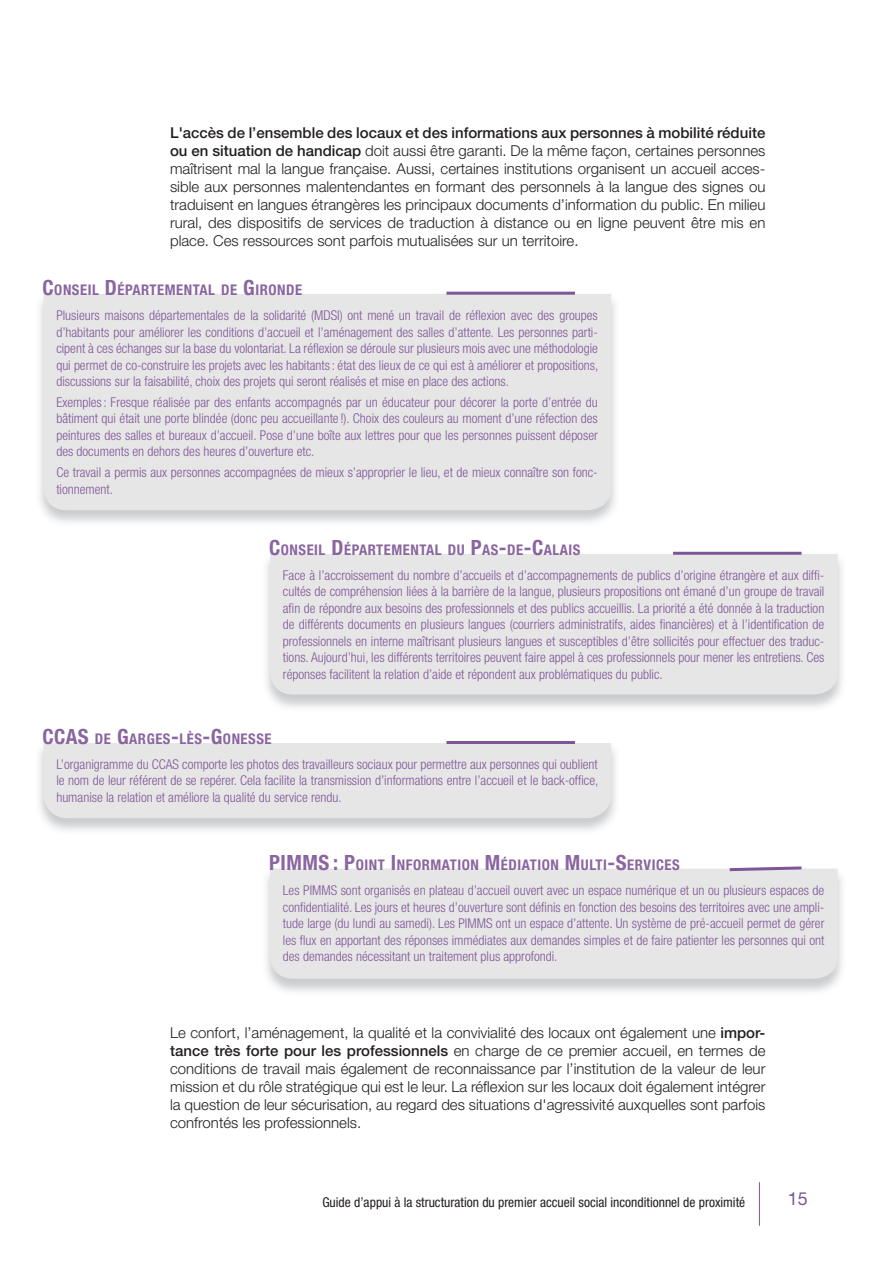
<style>
.page{position:relative;width:893px;height:1263px;background:#fff}
.page>*{position:absolute;margin:0;border:0;box-sizing:border-box;transform-origin:0 0}
.t1{font:18px "Helvetica Neue LT Std";color:#7e5697}
.t2{font:300 15px/18px "Helvetica Neue LT Std";color:#231f20;text-align:justify}
.t3{font:700 condensed 14.7px "Helvetica Neue LT Std";letter-spacing:.035em;color:#8a659f}
.t4{font:300 condensed 13.5px/16.5px "Helvetica Neue LT Std";color:#7e5697;text-align:justify}
.t5{font:condensed 13.5px "Helvetica Neue LT Std";color:#231f20}
.s1{font-weight:500}
.s2{font-size:21px}
</style>
<div class="page">
<hr style="left:759px;top:1182px;width:1px;height:44px;background:#7e5697">
<div style="left:270px;top:554px;width:568px;height:140px;background:#e7e6e6"></div>
<hr style="left:673px;top:552px;width:128px;height:3px;background:#7e5697">
<div style="left:44px;top:743px;width:567px;height:75px;background:#e7e6e6"></div>
<hr style="left:446px;top:741px;width:129px;height:3px;background:#7e5697">
<div style="left:270px;top:868px;width:568px;height:111px;background:#e7e6e6"></div>
<svg style="left:727px;top:866px;width:78px;height:7px"></svg>
<div style="left:44px;top:294px;width:567px;height:216px;background:#e7e6e6"></div>
<hr style="left:446px;top:292px;width:129px;height:3px;background:#7e5697">
<p class="t2" style="left:170px;top:124px;width:597px"><span class="s1">L'accès de l’ensemble des locaux et des informations aux personnes à mobilité réduite ou en situation de handicap</span> doit aussi être garanti. De la même façon, certaines personnes maîtrisent mal la langue française. Aussi, certaines institutions organisent un accueil acces&shy;sible aux personnes malentendantes en formant des personnels à la langue des signes ou traduisent en langues étrangères les principaux documents d’information du public. En milieu rural, des dispositifs de services de traduction à distance ou en ligne peuvent être mis en place. Ces ressources sont parfois mutualisées sur un territoire.</p>
<p class="t3" style="left:43px;top:281px;width:261px"><span class="s2">C</span>ONSEIL <span class="s2">D</span>ÉPARTEMENTAL DE <span class="s2">G</span>IRONDE</p>
<p class="t4" style="left:56px;top:307px;width:543px">Plusieurs maisons départementales de la solidarité (MDSI) ont mené un travail de réflexion avec des groupes d’habitants pour améliorer les conditions d’accueil et l’aménagement des salles d’attente. Les personnes parti&shy;cipent à ces échanges sur la base du volontariat. La réflexion se déroule sur plusieurs mois avec une méthodologie qui permet de co-construire les projets avec les habitants : état des lieux de ce qui est à améliorer et propositions, discussions sur la faisabilité, choix des projets qui seront réalisés et mise en place des actions.</p>
<p class="t4" style="left:56px;top:394px;width:543px">Exemples : Fresque réalisée par des enfants accompagnés par un éducateur pour décorer la porte d’entrée du bâtiment qui était une porte blindée (donc peu accueillante !). Choix des couleurs au moment d’une réfection des peintures des salles et bureaux d’accueil. Pose d’une boîte aux lettres pour que les personnes puissent déposer des documents en dehors des heures d’ouverture etc.</p>
<p class="t4" style="left:56px;top:464px;width:543px">Ce travail a permis aux personnes accompagnées de mieux s’approprier le lieu, et de mieux connaître son fonc&shy;tionnement.</p>
<p class="t3" style="left:269px;top:541px;width:313px"><span class="s2">C</span>ONSEIL <span class="s2">D</span>ÉPARTEMENTAL DU <span class="s2">P</span>AS<span class="s2">-</span>DE<span class="s2">-C</span>ALAIS</p>
<p class="t4" style="left:283px;top:566px;width:543px">Face à l’accroissement du nombre d’accueils et d’accompagnements de publics d’origine étrangère et aux diffi&shy;cultés de compréhension liées à la barrière de la langue, plusieurs propositions ont émané d’un groupe de travail afin de répondre aux besoins des professionnels et des publics accueillis. La priorité a été donnée à la traduction de différents documents en plusieurs langues (courriers administratifs, aides financières) et à l’identification de professionnels en interne maîtrisant plusieurs langues et susceptibles d’être sollicités pour effectuer des traduc&shy;tions. Aujourd’hui, les différents territoires peuvent faire appel à ces professionnels pour mener les entretiens. Ces réponses facilitent la relation d’aide et répondent aux problématiques du public.</p>
<p class="t3" style="left:43px;top:730px;width:231px"><span class="s2">CCAS</span> DE <span class="s2">G</span>ARGES<span class="s2">-</span>LÈS<span class="s2">-G</span>ONESSE</p>
<p class="t4" style="left:56px;top:756px;width:544px">L’organigramme du CCAS comporte les photos des travailleurs sociaux pour permettre aux personnes qui oublient le nom de leur référent de se repérer. Cela facilite la transmission d’informations entre l’accueil et le back-office, humanise la relation et améliore la qualité du service rendu.</p>
<p class="t3" style="left:269px;top:856px;width:412px"><span class="s2">PIMMS : P</span>OINT <span class="s2">I</span>NFORMATION <span class="s2">M</span>ÉDIATION <span class="s2">M</span>ULTI<span class="s2">-S</span>ERVICES</p>
<p class="t4" style="left:283px;top:882px;width:543px">Les PIMMS sont organisés en plateau d’accueil ouvert avec un espace numérique et un ou plusieurs espaces de confidentialité. Les jours et heures d’ouverture sont définis en fonction des besoins des territoires avec une ampli&shy;tude large (du lundi au samedi). Les PIMMS ont un espace d’attente. Un système de pré-accueil permet de gérer les flux en apportant des réponses immédiates aux demandes simples et de faire patienter les personnes qui ont des demandes nécessitant un traitement plus approfondi.</p>
<p class="t2" style="left:170px;top:1024px;width:597px">Le confort, l’aménagement, la qualité et la convivialité des locaux ont également une <span class="s1">impor&shy;tance très forte pour les professionnels</span> en charge de ce premier accueil, en termes de conditions de travail mais également de reconnaissance par l’institution de la valeur de leur mission et du rôle stratégique qui est le leur. La réflexion sur les locaux doit également intégrer la question de leur sécurisation, au regard des situations d'agressivité auxquelles sont parfois confrontés les professionnels.</p>
<p class="t5" style="left:322px;top:1194px;width:424px">Guide d’appui à la structuration du premier accueil social inconditionnel de proximité</p>
<h1 class="t1" style="left:788px;top:1187px;width:22px">15</h1>
</div>
